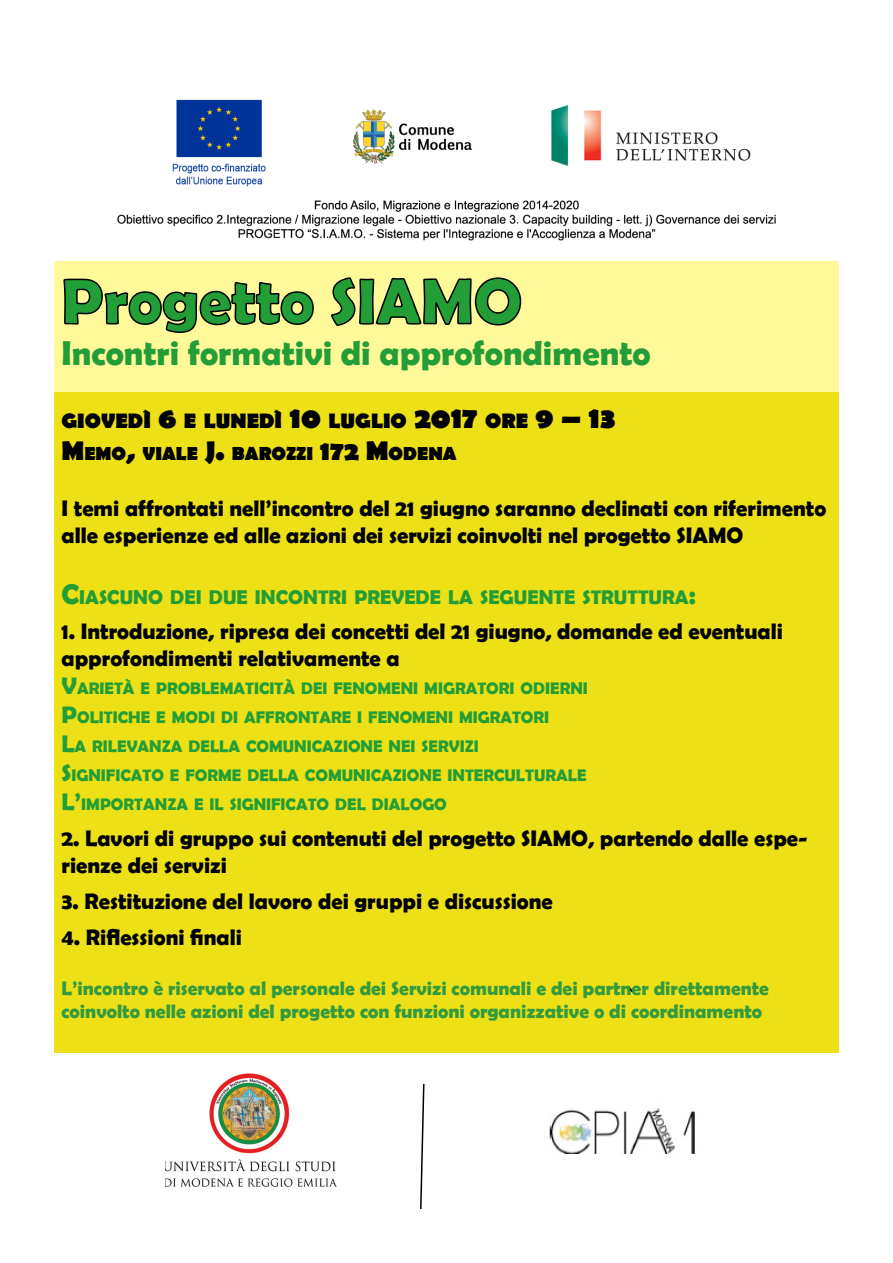
<style>
.page{position:relative;width:893px;height:1263px;background:#fff}
.page>*{position:absolute;margin:0;border:0;box-sizing:border-box;transform-origin:0 0}
.t1{font:700 64.5px "Berlin Sans FB Demi";color:#239e36}
.t2{font:700 34.5px "Berlin Sans FB Demi";color:#239e36}
.t3{font:700 22.5px/27px "Berlin Sans FB Demi";color:#000}
.t4{font:700 21px "Berlin Sans FB";color:#000}
.t5{font:700 19.95px "Berlin Sans FB Demi";color:#239e36}
.t6{font:700 19.5px "Berlin Sans FB Demi";color:#339a3e}
.t7{font:700 18.9px "Berlin Sans FB";color:#000}
.t8{font:700 16.8px "Berlin Sans FB Demi";color:#239e36}
.s1{font-size:30px}
.s2{font-size:27px}
.s3{font-size:28.5px}
.s4{font-size:24px}
</style>
<div class="page">
<div style="left:54px;top:391px;width:785px;height:662px;background:#ede017"></div>
<div style="left:54px;top:261px;width:785px;height:130px;background:#fff999"></div>
<svg style="left:63px;top:278px;width:251px;height:55px"></svg>
<svg style="left:331px;top:277px;width:191px;height:49px"></svg>
<svg style="left:420px;top:1083px;width:5px;height:126px"></svg>
<svg style="left:629px;top:988px;width:4px;height:4px"></svg>
<img style="left:165px;top:1073px;width:171px;height:113px">
<img style="left:549px;top:1108px;width:146px;height:46px">
<img style="left:117px;top:99px;width:659px;height:142px">
<p class="t1" style="left:62px;top:264px;width:462px">Progetto SIAMO</p>
<p class="t2" style="left:62px;top:333px;width:591px">Incontri formativi di approfondimento</p>
<p class="t4" style="left:62px;top:409px;width:555px">GIOVEDÌ <span class="s1">6</span> E LUNEDÌ <span class="s1">10</span> LUGLIO <span class="s1">2017</span> ORE <span class="s1">9 – 13</span></p>
<p class="t7" style="left:62px;top:443px;width:397px"><span class="s2">M</span>EMO<span class="s2">,</span> VIALE <span class="s2">J.</span> BAROZZI <span class="s2">172 M</span>ODENA</p>
<p class="t3" style="left:62px;top:494px;width:766px">I temi affrontati nell’incontro del 21 giugno saranno declinati con riferimento alle esperienze ed alle azioni dei servizi coinvolti nel progetto SIAMO</p>
<p class="t5" style="left:62px;top:586px;width:636px"><span class="s3">C</span>IASCUNO DEI DUE INCONTRI PREVEDE LA SEGUENTE STRUTTURA<span class="s3">:</span></p>
<p class="t3" style="left:62px;top:617px;width:723px">1. Introduzione, ripresa dei concetti del 21 giugno, domande ed eventuali</p>
<p class="t3" style="left:62px;top:644px;width:340px">approfondimenti relativamente a</p>
<p class="t8" style="left:62px;top:679px;width:528px"><span class="s4">V</span>ARIETÀ E PROBLEMATICITÀ DEI FENOMENI MIGRATORI ODIERNI</p>
<p class="t8" style="left:62px;top:708px;width:489px"><span class="s4">P</span>OLITICHE E MODI DI AFFRONTARE I FENOMENI MIGRATORI</p>
<p class="t8" style="left:62px;top:736px;width:419px"><span class="s4">L</span>A RILEVANZA DELLA COMUNICAZIONE NEI SERVIZI</p>
<p class="t8" style="left:62px;top:765px;width:526px"><span class="s4">S</span>IGNIFICATO E FORME DELLA COMUNICAZIONE INTERCULTURALE</p>
<p class="t8" style="left:62px;top:794px;width:387px"><span class="s4">L’</span>IMPORTANZA E IL SIGNIFICATO DEL DIALOGO</p>
<p class="t3" style="left:62px;top:824px;width:748px">2. Lavori di gruppo sui contenuti del progetto SIAMO, partendo dalle espe&shy;rienze dei servizi</p>
<p class="t3" style="left:62px;top:887px;width:493px">3. Restituzione del lavoro dei gruppi e discussione</p>
<p class="t3" style="left:62px;top:923px;width:182px">4. Riflessioni finali</p>
<p class="t6" style="left:62px;top:977px;width:709px">L’incontro è riservato al personale dei Servizi comunali e dei partner direttamente</p>
<p class="t6" style="left:62px;top:1000px;width:702px">coinvolto nelle azioni del progetto con funzioni organizzative o di coordinamento</p>
</div>
